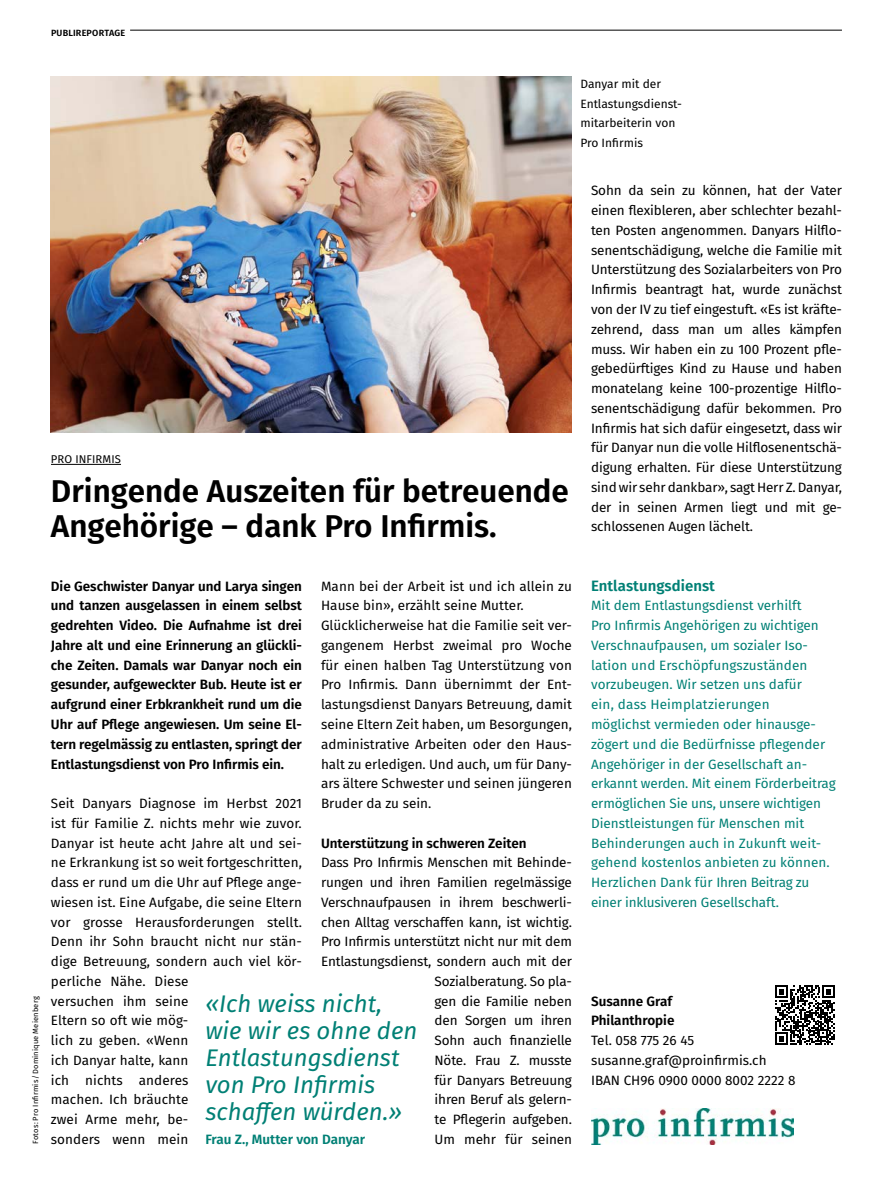
<style>
.page{position:relative;width:893px;height:1191px;background:#fff}
.page>*{position:absolute;margin:0;border:0;box-sizing:border-box;transform-origin:0 0}
.t1{font:600 31.5px/34.5px "Fira Sans";color:#000}
.t2{font:italic 24px/27px "Fira Sans";color:#008075}
.t3{font:600 15px "Fira Sans";letter-spacing:.005em;color:#008075}
.t4{font:13.5px/19.8px "Fira Sans";color:#000}
.t5{font:13.5px/19.8px "Fira Sans";color:#008075}
.t6{font:600 13.5px/19.8px "Fira Sans";letter-spacing:-.005em;color:#000;text-align:justify}
.t7{font:600 13.5px "Fira Sans";color:#008075}
.t8{font:12px/19.5px "Fira Sans";color:#000}
.t9{font:11.25px "Fira Sans";letter-spacing:.01em;color:#000}
.t10{font:600 9px "Fira Sans";letter-spacing:.02em;color:#000}
.t11{font:7.5px "Fira Sans";letter-spacing:.02em;color:#000}
</style>
<div class="page">
<img style="left:51px;top:77px;width:521px;height:355px">
<img style="left:591px;top:1108px;width:203px;height:36px">
<svg style="left:775px;top:985px;width:60px;height:60px"></svg>
<hr style="left:51px;top:464px;width:70px;height:1px;background:#000">
<hr style="left:130px;top:30px;width:712px;height:1px;background:#000">
<p class="t10" style="left:51px;top:25px;width:76px">PUBLIREPORTAGE</p>
<p class="t8" style="left:580px;top:74px;width:103px">Danyar mit der<br>Entlastungsdienst&shy;mitarbeiterin von<br>Pro Infirmis</p>
<p class="t9" style="left:51px;top:450px;width:71px">PRO INFIRMIS</p>
<h1 class="t1" style="left:51px;top:472px;width:520px">Dringende Auszeiten für betreuende<br>Angehörige – dank Pro Infirmis.</h1>
<p class="t11" style="left:30px;top:1144px;width:149px;rotate:-90deg">Fotos: Pro Infirmis/Dominique Meienberg</p>
<p class="t6" style="left:51px;top:575px;width:252px">Die Geschwister Danyar und Larya singen und tanzen ausgelassen in einem selbst gedrehten Video. Die Aufnahme ist drei Jahre alt und eine Erinnerung an glückli&shy;che Zeiten. Damals war Danyar noch ein gesunder, aufgeweckter Bub. Heute ist er aufgrund einer Erbkrankheit rund um die Uhr auf Pflege angewiesen. Um seine El&shy;tern regelmässig zu entlasten, springt der Entlastungsdienst von Pro Infirmis ein.</p>
<p class="t4" style="left:51px;top:793px;width:252px">Seit Danyars Diagnose im Herbst 2021 ist für Familie Z. nichts mehr wie zuvor.<br>Danyar ist heute acht Jahre alt und sei&shy;ne Erkrankung ist so weit fortgeschritten, dass er rund um die Uhr auf Pflege ange&shy;wiesen ist. Eine Aufgabe, die seine Eltern vor grosse Herausforderungen stellt.<br>Denn ihr Sohn braucht nicht nur stän&shy;dige Betreuung, sondern auch viel kör&shy;perliche Nähe. Diese<br>versuchen ihm seine<br>Eltern so oft wie mög-<br>lich zu geben. «Wenn<br>ich Danyar halte, kann<br>ich nichts anderes<br>machen. Ich bräuchte<br>zwei Arme mehr, be-<br>sonders wenn mein</p>
<p class="t4" style="left:321px;top:576px;width:252px">Mann bei der Arbeit ist und ich allein zu Hause bin», erzählt seine Mutter.<br>Glücklicherweise hat die Familie seit ver&shy;gangenem Herbst zweimal pro Woche für einen halben Tag Unterstützung von Pro Infirmis. Dann übernimmt der Ent&shy;lastungsdienst Danyars Betreuung, damit seine Eltern Zeit haben, um Besorgungen, administrative Arbeiten oder den Haus&shy;halt zu erledigen. Und auch, um für Dany&shy;ars ältere Schwester und seinen jüngeren Bruder da zu sein.</p>
<p class="t6" style="left:321px;top:832px;width:207px">Unterstützung in schweren Zeiten</p>
<p class="t4" style="left:321px;top:852px;width:252px;text-align:right">Dass Pro Infirmis Menschen mit Behinde&shy;rungen und ihren Familien regelmässige<br>Verschnaufpausen in ihrem beschwerli&shy;chen Alltag verschaffen kann, ist wichtig.<br>Pro Infirmis unterstützt nicht nur mit dem<br>Entlastungsdienst, sondern auch mit der<br>Sozialberatung. So pla-<br>gen die Familie neben<br>den Sorgen um ihren<br>Sohn auch finanzielle<br>Nöte. Frau Z. musste<br>für Danyars Betreuung<br>ihren Beruf als gelern-<br>te Pflegerin aufgeben.</p>
<h2 class="t2" style="left:205px;top:989px;width:213px">«Ich weiss nicht, wie wir es ohne den<br>Entlastungsdienst von Pro Infirmis schaffen würden.»</h2>
<p class="t7" style="left:205px;top:1128px;width:161px">Frau Z., Mutter von Danyar</p>
<p class="t4" style="left:435px;top:1129px;width:139px">Um mehr für seinen</p>
<p class="t4" style="left:591px;top:180px;width:252px;text-align:justify">Sohn da sein zu können, hat der Vater einen flexibleren, aber schlechter bezahl&shy;ten Posten angenommen. Danyars Hilflo&shy;senentschädigung, welche die Familie mit Unterstützung des Sozialarbeiters von Pro Infirmis beantragt hat, wurde zunächst von der IV zu tief eingestuft. «Es ist kräfte&shy;zehrend, dass man um alles kämpfen muss. Wir haben ein zu 100 Prozent pfle&shy;gebedürftiges Kind zu Hause und haben monatelang keine 100-prozentige Hilflo&shy;senentschädigung dafür bekommen. Pro Infirmis hat sich dafür eingesetzt, dass wir für Danyar nun die volle Hilflosenentschä&shy;digung erhalten. Für diese Unterstützung sind wir sehr dankbar», sagt Herr Z. Danyar, der in seinen Armen liegt und mit ge&shy;schlossenen Augen lächelt.</p>
<p class="t3" style="left:591px;top:573px;width:125px">Entlastungsdienst</p>
<p class="t5" style="left:591px;top:595px;width:246px">Mit dem Entlastungsdienst verhilft<br>Pro Infirmis Angehörigen zu wichtigen Verschnaufpausen, um sozialer Iso&shy;lation und Erschöpfungszuständen vorzubeugen. Wir setzen uns dafür<br>ein, dass Heimplatzierungen<br>möglichst vermieden oder hinausge&shy;zögert und die Bedürfnisse pflegender Angehöriger in der Gesellschaft an&shy;erkannt werden. Mit einem Förderbeitrag ermöglichen Sie uns, unsere wichtigen Dienstleistungen für Menschen mit Behinderungen auch in Zukunft weit&shy;gehend kostenlos anbieten zu können.<br>Herzlichen Dank für Ihren Beitrag zu einer inklusiveren Gesellschaft.</p>
<p class="t6" style="left:591px;top:990px;width:85px">Susanne Graf<br>Philanthropie</p>
<p class="t4" style="left:591px;top:1030px;width:206px">Tel. 058 775 26 45 susanne.graf@proinfirmis.ch<br>IBAN CH96 0900 0000 8002 2222 8</p>
</div>
